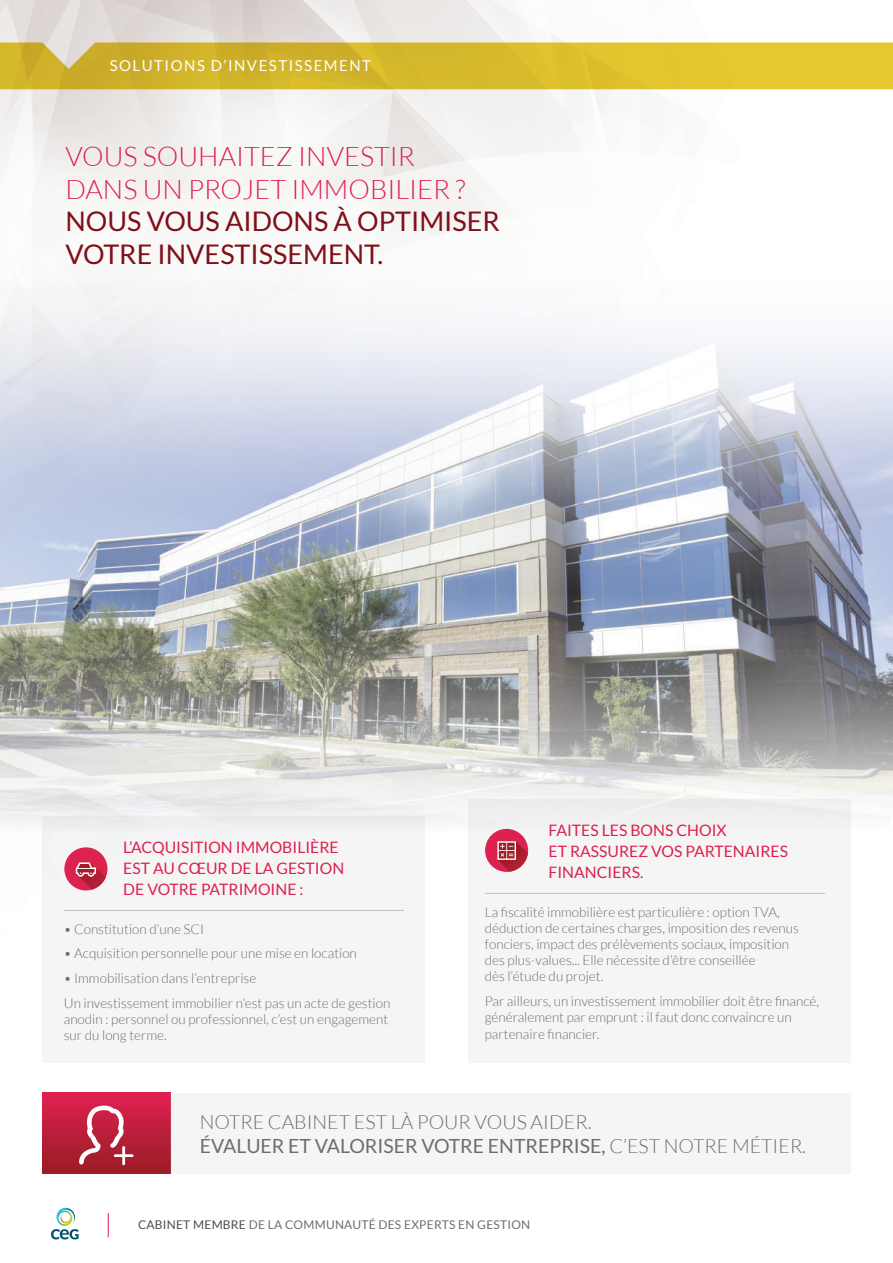
<style>
.page{position:relative;width:893px;height:1263px;background:#fff}
.page>*{position:absolute;margin:0;border:0;box-sizing:border-box;transform-origin:0 0}
.t1{font:300 27px/32.4px "Lato";color:#dd204e}
.t2{font:27px/32.4px "Lato";color:#7f0f19}
.t3{font:300 19.5px/23.4px "Lato";color:#6c6d70}
.t4{font:15.75px/21px "Lato";color:#dd204e}
.t5{font:15px "Lato";letter-spacing:.1em;color:#fff}
.t6{font:300 13.5px/16.2px "Lato";color:#6c6d70}
.t7{font:12px "Lato";letter-spacing:.02em;color:#6c6d70}
.s1{font-weight:400}
.s2{color:#4b4c4d}
</style>
<div class="page">
<img style="left:0;top:0;width:893px;height:1240px">
<img style="left:0;top:231px;width:893px;height:624px">
<svg style="left:0;top:43px;width:893px;height:46px;background:#d8bb2e"></svg>
<svg style="left:108px;top:1213px;width:1px;height:24px"></svg>
<svg style="left:51px;top:1208px;width:28px;height:31px"></svg>
<div style="left:468px;top:799px;width:382px;height:264px;background:#f5f5f5"></div>
<div style="left:43px;top:816px;width:382px;height:247px;background:#f5f5f5"></div>
<div style="left:43px;top:1093px;width:127px;height:81px;background:linear-gradient(to bottom,#df2150,#991c25)"></div>
<svg style="left:79px;top:1105px;width:55px;height:60px"></svg>
<div style="left:170px;top:1093px;width:680px;height:81px;background:#f5f5f5"></div>
<svg style="left:485px;top:828px;width:44px;height:44px"></svg>
<svg style="left:64px;top:847px;width:44px;height:44px"></svg>
<hr style="left:485px;top:893px;width:340px;height:1px;background:#bcbebe">
<hr style="left:64px;top:910px;width:340px;height:1px;background:#bcbebe">
<p class="t5" style="left:110px;top:57px;width:263px">SOLUTIONS D’INVESTISSEMENT</p>
<h1 class="t1" style="left:65px;top:141px;width:401px">VOUS SOUHAITEZ INVESTIR<br>DANS UN PROJET IMMOBILIER ?</h1>
<h1 class="t2" style="left:65px;top:205px;width:436px">NOUS VOUS AIDONS À OPTIMISER<br>VOTRE INVESTISSEMENT.</h1>
<p class="t4" style="left:123px;top:836px;width:222px">L’ACQUISITION IMMOBILIÈRE<br>EST AU CŒUR DE LA GESTION<br>DE VOTRE PATRIMOINE :</p>
<p class="t6" style="left:64px;top:921px;width:142px">• Constitution d’une SCI</p>
<p class="t6" style="left:64px;top:945px;width:295px">• Acquisition personnelle pour une mise en location</p>
<p class="t6" style="left:64px;top:966px;width:328px;line-height:24.8px">• Immobilisation dans l’entreprise<br>Un investissement immobilier n’est pas un acte de gestion</p>
<p class="t6" style="left:64px;top:1011px;width:326px">anodin : personnel ou professionnel, c’est un engagement sur du long terme.</p>
<p class="t4" style="left:549px;top:819px;width:241px">FAITES LES BONS CHOIX<br>ET RASSUREZ VOS PARTENAIRES<br>FINANCIERS.</p>
<p class="t6" style="left:485px;top:904px;width:316px">La fiscalité immobilière est particulière : option TVA, déduction de certaines charges, imposition des revenus fonciers, impact des prélèvements sociaux, imposition des plus-values... Elle nécessite d’être conseillée<br>dès l’étude du projet.</p>
<p class="t6" style="left:485px;top:993px;width:336px">Par ailleurs, un investissement immobilier doit être financé, généralement par emprunt : il faut donc convaincre un partenaire financier.</p>
<h2 class="t3" style="left:200px;top:1111px;width:608px">NOTRE CABINET EST LÀ POUR VOUS AIDER.<br><span class="s1">ÉVALUER ET VALORISER VOTRE ENTREPRISE,</span> C’EST NOTRE MÉTIER.</h2>
<p class="t7" style="left:138px;top:1218px;width:394px"><span class="s2">CABINET MEMBRE</span> DE LA COMMUNAUTÉ DES EXPERTS EN GESTION</p>
</div>
